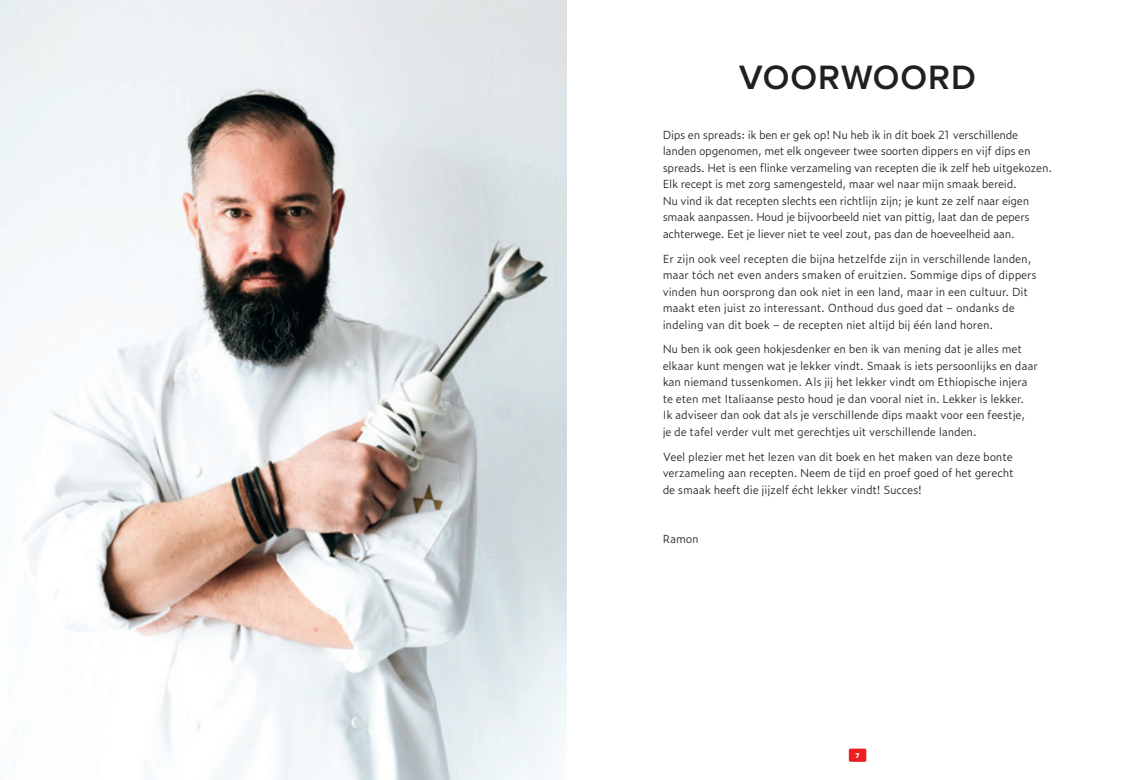
<style>
.page{position:relative;width:1134px;height:780px;background:#fff}
.page>*{position:absolute;margin:0;border:0;box-sizing:border-box;transform-origin:0 0}
.t1{font:600 35px "Proxima Nova";letter-spacing:.025em;color:#231f20}
.t2{font:300 11.25px/16.5px "Zeitung Pro";letter-spacing:-.015em;color:#231f20}
.t3{font:7.25px "Proxima Nova Extrabld";color:#fff}
</style>
<div class="page">
<div style="left:849px;top:748px;width:17px;height:13px;background:#ee1d23;border-radius:2px"></div>
<img style="left:0;top:0;width:567px;height:780px">
<h1 class="t1" style="left:739px;top:57px;width:238px">VOORWOORD</h1>
<p class="t2" style="left:663px;top:126px;width:391px">Dips en spreads: ik ben er gek op! Nu heb ik in dit boek 21 verschillende landen opgenomen, met elk ongeveer twee soorten dippers en vijf dips en spreads. Het is een flinke verzameling van recepten die ik zelf heb uitgekozen.<br>Elk recept is met zorg samengesteld, maar wel naar mijn smaak bereid.<br>Nu vind ik dat recepten slechts een richtlijn zijn; je kunt ze zelf naar eigen smaak aanpassen. Houd je bijvoorbeeld niet van pittig, laat dan de pepers achterwege. Eet je liever niet te veel zout, pas dan de hoeveelheid aan.</p>
<p class="t2" style="left:663px;top:250px;width:376px">Er zijn ook veel recepten die bijna hetzelfde zijn in verschillende landen, maar tóch net even anders smaken of eruitzien. Sommige dips of dippers vinden hun oorsprong dan ook niet in een land, maar in een cultuur. Dit maakt eten juist zo interessant. Onthoud dus goed dat – ondanks de indeling van dit boek – de recepten niet altijd bij één land horen.</p>
<p class="t2" style="left:663px;top:340px;width:377px">Nu ben ik ook geen hokjesdenker en ben ik van mening dat je alles met elkaar kunt mengen wat je lekker vindt. Smaak is iets persoonlijks en daar kan niemand tussenkomen. Als jij het lekker vindt om Ethiopische injera te eten met Italiaanse pesto houd je dan vooral niet in. Lekker is lekker.<br>Ik adviseer dan ook dat als je verschillende dips maakt voor een feestje,<br>je de tafel verder vult met gerechtjes uit verschillende landen.</p>
<p class="t2" style="left:663px;top:448px;width:352px;text-align:justify">Veel plezier met het lezen van dit boek en het maken van deze bonte verzameling aan recepten. Neem de tijd en proef goed of het gerecht de smaak heeft die jijzelf écht lekker vindt! Succes!</p>
<p class="t2" style="left:663px;top:530px;width:38px">Ramon</p>
<p class="t3" style="left:855px;top:751px;width:6px">7</p>
</div>
